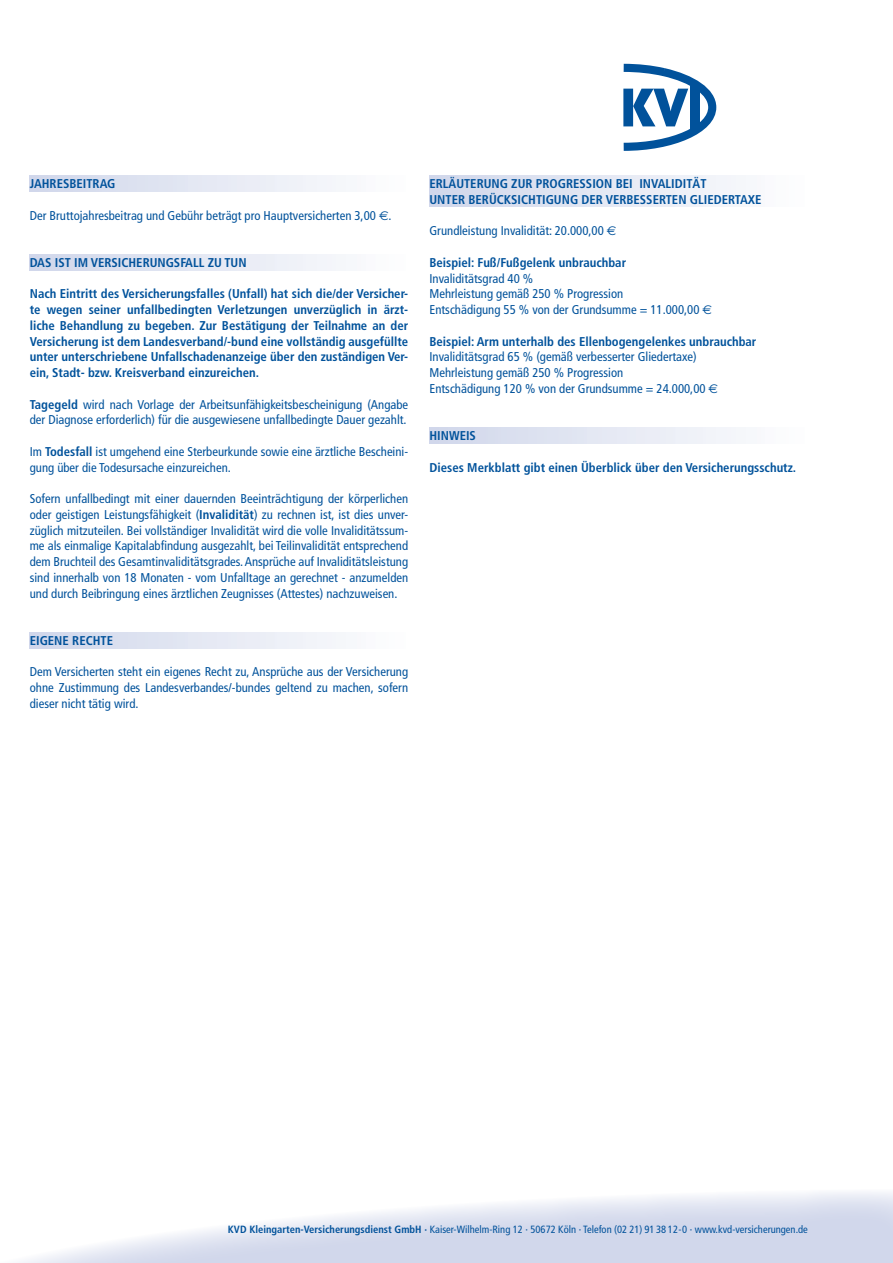
<style>
.page{position:relative;width:893px;height:1263px;background:#fff}
.page>*{position:absolute;margin:0;border:0;box-sizing:border-box;transform-origin:0 0}
.t1{font:condensed 12.75px/15.8px "Frutiger";color:#01529b}
.t2{font:700 condensed 12.75px/15.8px "Frutiger";color:#01529b;text-align:justify}
.t3{font:condensed 10.5px "Frutiger";color:#01529b}
.s1{font-family:"Euro Sans";font-stretch:normal}
.s2{font-weight:700}
</style>
<div class="page">
<svg style="left:21px;top:1192px;width:872px;height:71px"></svg>
<svg style="left:623px;top:63px;width:94px;height:88px"></svg>
<div style="left:690px;top:84px;width:9px;height:47px;background:#01529b"></div>
<div style="left:30px;top:632px;width:378px;height:17px;background:linear-gradient(to right,#d0d6ea,#fdfefe)"></div>
<div style="left:30px;top:254px;width:378px;height:16px;background:linear-gradient(to right,#d0d6ea,#fdfefe)"></div>
<div style="left:429px;top:428px;width:379px;height:16px;background:linear-gradient(to right,#d0d6ea,#fefefe)"></div>
<div style="left:30px;top:175px;width:378px;height:16px;background:linear-gradient(to right,#d0d6ea,#fdfefe)"></div>
<div style="left:429px;top:175px;width:379px;height:32px;background:linear-gradient(to right,#d0d6ea,#fefefe)"></div>
<p class="t2" style="left:30px;top:176px;width:87px">JAHRESBEITRAG</p>
<p class="t1" style="left:30px;top:207px;width:363px">Der Bruttojahresbeitrag und Gebühr beträgt pro Hauptversicherten 3,00 <span class="s1">E</span>.</p>
<p class="t2" style="left:30px;top:255px;width:218px">DAS IST IM VERSICHERUNGSFALL ZU TUN</p>
<p class="t2" style="left:30px;top:286px;width:380px">Nach Eintritt des Versicherungsfalles (Unfall) hat sich die/der Versicher&shy;te wegen seiner unfallbedingten Verletzungen unverzüglich in ärzt&shy;liche Behandlung zu begeben. Zur Bestätigung der Teilnahme an der Versicherung ist dem Landesverband/-bund eine vollständig ausgefüllte unter unterschriebene Unfallschadenanzeige über den zuständigen Ver&shy;ein, Stadt- bzw. Kreisverband einzureichen.</p>
<p class="t1" style="left:30px;top:396px;width:380px"><span class="s2">Tagegeld</span> wird nach Vorlage der Arbeitsunfähigkeitsbescheinigung (Angabe der Diagnose erforderlich) für die ausgewiesene unfallbedingte Dauer gezahlt.</p>
<p class="t1" style="left:30px;top:444px;width:380px">Im <span class="s2">Todesfall</span> ist umgehend eine Sterbeurkunde sowie eine ärztliche Bescheini&shy;gung über die Todesursache einzureichen.</p>
<p class="t1" style="left:30px;top:491px;width:380px;text-align:justify">Sofern unfallbedingt mit einer dauernden Beeinträchtigung der körperlichen oder geistigen Leistungsfähigkeit (<span class="s2">Invalidität</span>) zu rechnen ist, ist dies unver&shy;züglich mitzuteilen. Bei vollständiger Invalidität wird die volle Invaliditätssum&shy;me als einmalige Kapitalabfindung ausgezahlt, bei Teilinvalidität entsprechend dem Bruchteil des Gesamtinvaliditätsgrades. Ansprüche auf Invaliditätsleistung sind innerhalb von 18 Monaten - vom Unfalltage an gerechnet - anzumelden und durch Beibringung eines ärztlichen Zeugnisses (Attestes) nachzuweisen.</p>
<p class="t2" style="left:30px;top:633px;width:85px">EIGENE RECHTE</p>
<p class="t1" style="left:30px;top:664px;width:380px;text-align:justify">Dem Versicherten steht ein eigenes Recht zu, Ansprüche aus der Versicherung ohne Zustimmung des Landesverbandes/-bundes geltend zu machen, sofern dieser nicht tätig wird.</p>
<p class="t2" style="left:429px;top:176px;width:334px">ERLÄUTERUNG ZUR PROGRESSION BEI INVALIDITÄT<br>UNTER BERÜCKSICHTIGUNG DER VERBESSERTEN GLIEDERTAXE</p>
<p class="t1" style="left:429px;top:223px;width:188px">Grundleistung Invalidität: 20.000,00 <span class="s1">E</span></p>
<p class="t2" style="left:429px;top:255px;width:198px">Beispiel: Fuß/Fußgelenk unbrauchbar</p>
<p class="t1" style="left:429px;top:270px;width:284px">Invaliditätsgrad 40 %<br>Mehrleistung gemäß 250 % Progression<br>Entschädigung 55 % von der Grundsumme = 11.000,00 <span class="s1">E</span></p>
<p class="t2" style="left:429px;top:333px;width:328px">Beispiel: Arm unterhalb des Ellenbogengelenkes unbrauchbar</p>
<p class="t1" style="left:429px;top:349px;width:290px">Invaliditätsgrad 65 % (gemäß verbesserter Gliedertaxe)<br>Mehrleistung gemäß 250 % Progression<br>Entschädigung 120 % von der Grundsumme = 24.000,00 <span class="s1">E</span></p>
<p class="t2" style="left:429px;top:428px;width:48px">HINWEIS</p>
<p class="t2" style="left:429px;top:459px;width:368px">Dieses Merkblatt gibt einen Überblick über den Versicherungsschutz.</p>
<p class="t3" style="left:228px;top:1223px;width:581px"><span class="s2">KVD Kleingarten-Versicherungsdienst GmbH ·</span> Kaiser-Wilhelm-Ring 12 · 50672 Köln · Telefon (02 21) 91 38 12-0 · www.kvd-versicherungen.de</p>
</div>
